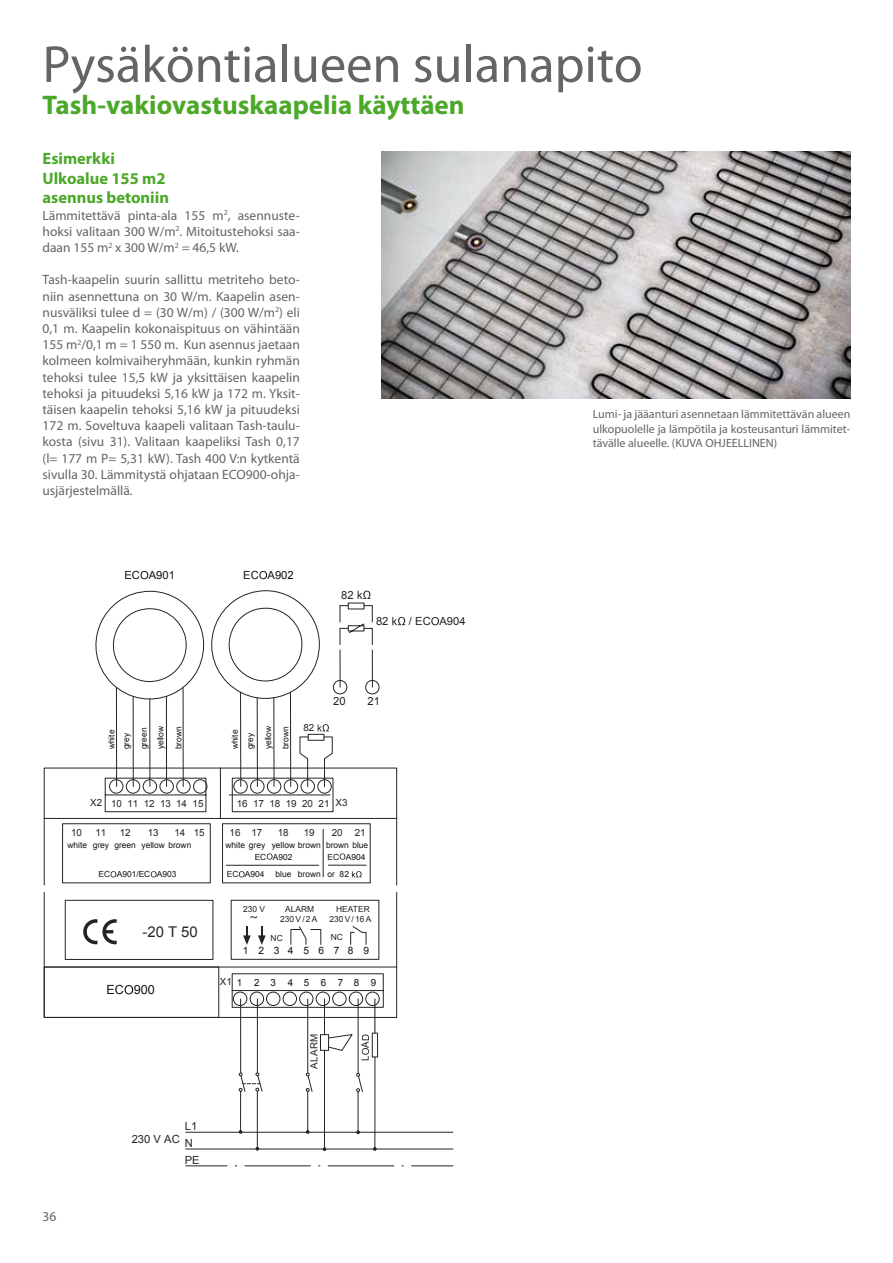
<style>
.page{position:relative;width:893px;height:1263px;background:#fff}
.page>*{position:absolute;margin:0;border:0;box-sizing:border-box;transform-origin:0 0}
.t1{font:52.5px "Myriad Pro";color:#646567}
.t2{font:700 27px "Myriad Pro";color:#4ba829}
.t3{font:700 16.5px/19.8px "Myriad Pro";color:#4ba829}
.t4{font:14.85px "Arial";color:#282322}
.t5{font:13.5px/16.2px "Myriad Pro";color:#646567;text-align:justify}
.t6{font:13.5px "Invensys Andale";color:#282322}
.t7{font:12.6px "Arial";color:#121312}
.t8{font:12px/14.4px "Myriad Pro";color:#646567;text-align:justify}
.t9{font:11.25px/17px "Arial";color:#282322}
.t10{font:11.25px "Arial";color:#121312}
.t11{font:10.2px "Arial";letter-spacing:.955em;color:#121312}
.t12{font:9.75px "Arial";color:#282322}
.t13{font:9.75px "Arial";letter-spacing:1.165em;color:#121312}
.t14{font:8.4px/14.9px "Arial";color:#121312}
.t15{font:8.4px/9.6px "Arial";color:#282322;text-align:center}
</style>
<div class="page">
<img style="left:382px;top:151px;width:468px;height:248px">
<hr style="left:240px;top:1091px;width:1px;height:41px;background:#282322">
<hr style="left:257px;top:1091px;width:1px;height:58px;background:#282322">
<hr style="left:307px;top:1091px;width:1px;height:41px;background:#282322">
<hr style="left:324px;top:1050px;width:1px;height:99px;background:#282322">
<hr style="left:375px;top:1057px;width:1px;height:92px;background:#282322">
<hr style="left:186px;top:1132px;width:267px;height:1px;background:#282322">
<hr style="left:186px;top:1149px;width:267px;height:1px;background:#282322">
<hr style="left:412px;top:1165px;width:41px;height:1px;background:#282322">
<hr style="left:328px;top:1165px;width:66px;height:1px;background:#282322">
<hr style="left:245px;top:1165px;width:65px;height:1px;background:#282322">
<hr style="left:186px;top:1165px;width:41px;height:1px;background:#282322">
<svg style="left:43px;top:767px;width:354px;height:241px"></svg>
<svg style="left:238px;top:1072px;width:25px;height:21px"></svg>
<svg style="left:305px;top:1072px;width:8px;height:21px"></svg>
<hr style="left:358px;top:1091px;width:1px;height:41px;background:#282322">
<svg style="left:372px;top:1147px;width:5px;height:4px"></svg>
<svg style="left:356px;top:1130px;width:4px;height:5px"></svg>
<svg style="left:356px;top:1073px;width:7px;height:21px"></svg>
<svg style="left:332px;top:680px;width:15px;height:15px"></svg>
<svg style="left:365px;top:680px;width:15px;height:15px"></svg>
<hr style="left:375px;top:999px;width:1px;height:34px;background:#111211">
<hr style="left:358px;top:999px;width:1px;height:74px;background:#282322">
<hr style="left:257px;top:999px;width:1px;height:74px;background:#282322">
<hr style="left:240px;top:999px;width:1px;height:74px;background:#282322">
<hr style="left:324px;top:999px;width:1px;height:36px;background:#282322">
<hr style="left:307px;top:999px;width:1px;height:74px;background:#282322">
<div style="left:372px;top:1033px;width:6px;height:24px;border:1px solid #282322"></div>
<div style="left:320px;top:1034px;width:9px;height:17px;border:1px solid #282322"></div>
<hr style="left:372px;top:650px;width:1px;height:37px;background:#282322">
<hr style="left:340px;top:650px;width:1px;height:37px;background:#282322">
<svg style="left:62px;top:733px;width:318px;height:227px"></svg>
<svg style="left:243px;top:926px;width:8px;height:19px"></svg>
<svg style="left:258px;top:926px;width:8px;height:19px"></svg>
<svg style="left:299px;top:736px;width:10px;height:51px"></svg>
<div style="left:266px;top:992px;width:14px;height:14px;border:1px solid #282322;border-radius:50%"></div>
<div style="left:283px;top:992px;width:14px;height:14px;border:1px solid #282322;border-radius:50%"></div>
<div style="left:299px;top:992px;width:14px;height:14px;border:1px solid #282322;border-radius:50%"></div>
<div style="left:316px;top:992px;width:14px;height:14px;border:1px solid #282322;border-radius:50%"></div>
<div style="left:332px;top:992px;width:14px;height:14px;border:1px solid #282322;border-radius:50%"></div>
<div style="left:349px;top:992px;width:14px;height:14px;border:1px solid #282322;border-radius:50%"></div>
<div style="left:366px;top:992px;width:13px;height:14px;border:1px solid #282322;border-radius:50%"></div>
<svg style="left:328px;top:1034px;width:25px;height:17px"></svg>
<hr style="left:116px;top:687px;width:1px;height:99px;background:#282322">
<hr style="left:133px;top:696px;width:1px;height:90px;background:#282322">
<hr style="left:150px;top:699px;width:1px;height:87px;background:#282322">
<hr style="left:166px;top:696px;width:1px;height:90px;background:#282322">
<hr style="left:183px;top:687px;width:1px;height:99px;background:#282322">
<hr style="left:290px;top:692px;width:1px;height:94px;background:#282322">
<hr style="left:274px;top:698px;width:1px;height:88px;background:#282322">
<hr style="left:257px;top:698px;width:1px;height:88px;background:#282322">
<hr style="left:240px;top:692px;width:1px;height:94px;background:#282322">
<svg style="left:95px;top:591px;width:225px;height:127px"></svg>
<svg style="left:290px;top:926px;width:32px;height:19px"></svg>
<svg style="left:350px;top:925px;width:17px;height:20px"></svg>
<svg style="left:339px;top:591px;width:34px;height:54px"></svg>
<svg style="left:392px;top:617px;width:13px;height:8px"></svg>
<svg style="left:431px;top:617px;width:8px;height:8px"></svg>
<svg style="left:111px;top:871px;width:5px;height:6px"></svg>
<svg style="left:151px;top:871px;width:6px;height:6px"></svg>
<svg style="left:267px;top:853px;width:6px;height:7px"></svg>
<svg style="left:340px;top:853px;width:5px;height:7px"></svg>
<svg style="left:239px;top:871px;width:6px;height:6px"></svg>
<svg style="left:352px;top:871px;width:10px;height:6px"></svg>
<svg style="left:362px;top:1048px;width:7px;height:7px"></svg>
<svg style="left:362px;top:1034px;width:7px;height:6px"></svg>
<svg style="left:141px;top:571px;width:7px;height:8px"></svg>
<svg style="left:259px;top:571px;width:8px;height:8px"></svg>
<hr style="left:328px;top:865px;width:38px;height:1px;background:#282322">
<hr style="left:226px;top:865px;width:93px;height:1px;background:#282322">
<svg style="left:43px;top:899px;width:177px;height:119px"></svg>
<svg style="left:318px;top:724px;width:15px;height:63px"></svg>
<h1 class="t1" style="left:43px;top:36px;width:602px">Pysäköntialueen sulanapito</h1>
<h2 class="t2" style="left:43px;top:90px;width:424px">Tash-vakiovastuskaapelia käyttäen</h2>
<p class="t3" style="left:43px;top:149px;width:128px">Esimerkki<br>Ulkoalue 155 m2 asennus betoniin</p>
<p class="t5" style="left:43px;top:207px;width:259px">Lämmitettävä pinta-ala 155 m<sup>2</sup>, asennuste&shy;hoksi valitaan 300 W/m<sup>2</sup>. Mitoitustehoksi saa&shy;daan 155 m<sup>2</sup> x 300 W/m<sup>2</sup> = 46,5 kW.</p>
<p class="t5" style="left:43px;top:272px;width:259px">Tash-kaapelin suurin sallittu metriteho beto&shy;niin asennettuna on 30 W/m. Kaapelin asen&shy;nusväliksi tulee d = (30 W/m) / (300 W/m<sup>2</sup>) eli 0,1 m. Kaapelin kokonaispituus on vähintään 155 m<sup>2</sup>/0,1 m = 1 550 m. Kun asennus jaetaan kolmeen kolmivaiheryhmään, kunkin ryhmän tehoksi tulee 15,5 kW ja yksittäisen kaapelin tehoksi ja pituudeksi 5,16 kW ja 172 m. Yksit&shy;täisen kaapelin tehoksi 5,16 kW ja pituudeksi 172 m. Soveltuva kaapeli valitaan Tash-taulu&shy;kosta (sivu 31). Valitaan kaapeliksi Tash 0,17 (l= 177 m P= 5,31 kW). Tash 400 V:n kytkentä sivulla 30. Lämmitystä ohjataan ECO900-ohja&shy;usjärjestelmällä.</p>
<p class="t8" style="left:593px;top:407px;width:259px">Lumi- ja jääanturi asennetaan lämmitettävän alueen ulkopuolelle ja lämpötila ja kosteusanturi lämmitet&shy;tävälle alueelle. (KUVA OHJEELLINEN)</p>
<p class="t10" style="left:124px;top:568px;width:52px">EC A901</p>
<p class="t10" style="left:243px;top:568px;width:52px">EC A902</p>
<p class="t9" style="left:341px;top:587px;width:14px">82</p>
<p class="t9" style="left:376px;top:613px;width:14px">82</p>
<p class="t9" style="left:409px;top:613px;width:58px">/ EC A904</p>
<p class="t14" style="left:104px;top:749px;width:21px;rotate:-90deg">white grey</p>
<p class="t14" style="left:136px;top:749px;width:25px;line-height:16.6px;rotate:-90deg">green yellow</p>
<p class="t14" style="left:171px;top:749px;width:24px;rotate:-90deg">brown</p>
<p class="t14" style="left:227px;top:749px;width:21px;rotate:-90deg">white grey</p>
<p class="t14" style="left:259px;top:749px;width:25px;line-height:17.5px;rotate:-90deg">yellow brown</p>
<p class="t12" style="left:303px;top:722px;width:12px">82</p>
<p class="t9" style="left:333px;top:693px;width:14px">20</p>
<p class="t9" style="left:367px;top:693px;width:14px">21</p>
<p class="t12" style="left:90px;top:797px;width:115px">X2 10 11 12 13 14 15</p>
<p class="t12" style="left:237px;top:797px;width:112px">16 17 18 19 20 21 X3</p>
<p class="t12" style="left:71px;top:826px;width:12px">10</p>
<p class="t12" style="left:95px;top:826px;width:12px">11</p>
<p class="t12" style="left:120px;top:826px;width:12px">12</p>
<p class="t12" style="left:148px;top:826px;width:12px">13</p>
<p class="t12" style="left:174px;top:826px;width:32px">14 15</p>
<p class="t12" style="left:230px;top:826px;width:34px">16 17</p>
<p class="t12" style="left:278px;top:826px;width:12px">18</p>
<p class="t12" style="left:304px;top:826px;width:12px">19</p>
<p class="t12" style="left:332px;top:826px;width:35px">20 21</p>
<p class="t14" style="left:68px;top:837px;width:125px">white grey green yellow brown</p>
<p class="t14" style="left:225px;top:837px;width:144px">white grey yellow brown brown blue</p>
<p class="t14" style="left:98px;top:867px;width:80px">EC A901/EC A903</p>
<p class="t14" style="left:255px;top:849px;width:39px">EC A902</p>
<p class="t14" style="left:327px;top:849px;width:39px">EC A904</p>
<p class="t14" style="left:227px;top:867px;width:39px">EC A904</p>
<p class="t14" style="left:275px;top:867px;width:75px">blue brown or 82</p>
<p class="t5" style="left:43px;top:1208px;width:15px">36</p>
<p class="t4" style="left:143px;top:922px;width:57px">-20 T 50</p>
<p class="t7" style="left:106px;top:981px;width:50px">EC 900</p>
<p class="t15" style="left:243px;top:905px;width:23px">230 V</p>
<p class="t6" style="left:250px;top:908px;width:10px">~</p>
<p class="t15" style="left:280px;top:905px;width:39px">ALARM<br>230V/2A</p>
<p class="t15" style="left:329px;top:905px;width:43px">HEATER<br>230V/16A</p>
<p class="t15" style="left:271px;top:933px;width:14px">NC</p>
<p class="t15" style="left:331px;top:933px;width:14px">NC</p>
<p class="t11" style="left:243px;top:944px;width:128px">123456789</p>
<p class="t13" style="left:237px;top:976px;width:141px">123456789</p>
<p class="t12" style="left:220px;top:975px;width:14px">X1</p>
<p class="t12" style="left:308px;top:1069px;width:37px;rotate:-90deg">ALARM</p>
<p class="t12" style="left:359px;top:1061px;width:21px;rotate:-90deg">L A</p>
<p class="t9" style="left:185px;top:1118px;width:16px">L1<br>N<br>PE</p>
<p class="t9" style="left:132px;top:1131px;width:50px">230 V AC</p>
</div>
